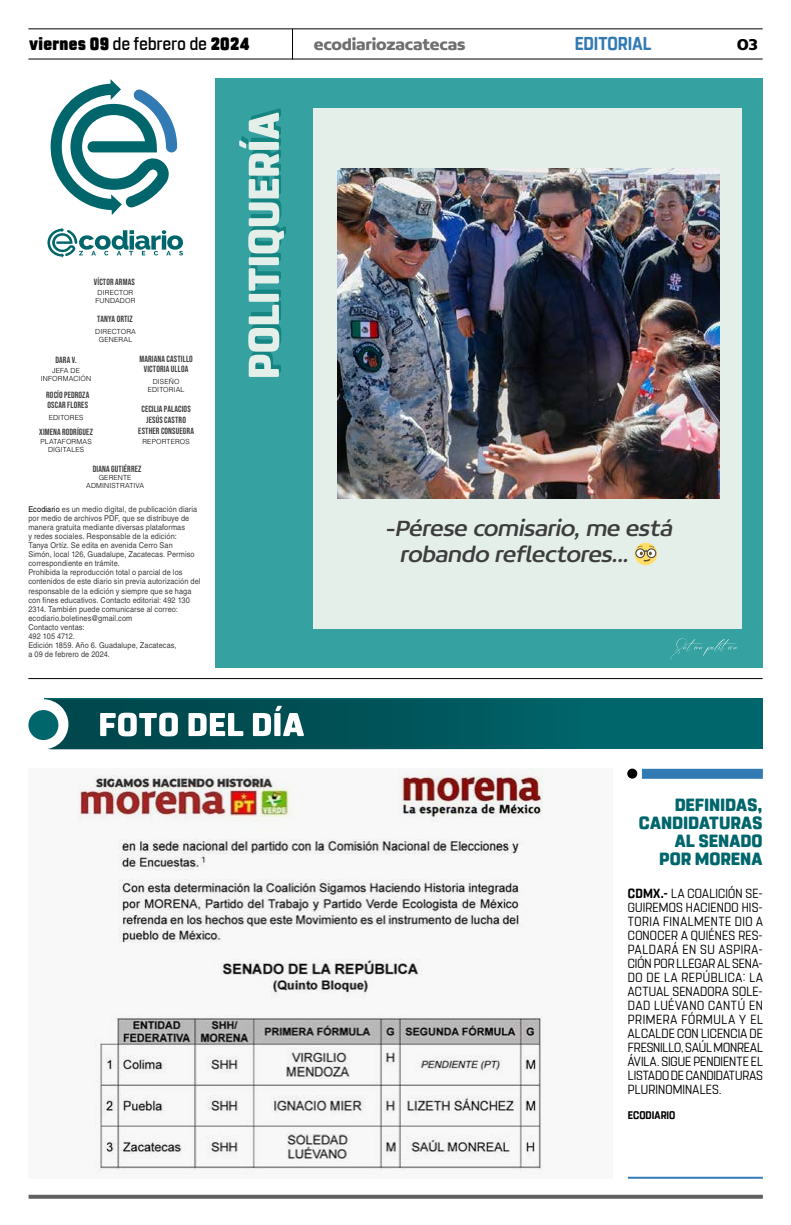
<style>
.page{position:relative;width:791px;height:1225px;background:#fff}
.page>*{position:absolute;margin:0;border:0;box-sizing:border-box;transform-origin:0 0}
.t1{font:italic 24px/26px "Concord";color:#3d3d3d}
.t2{font:700 18.6px "Rohn Rounded";color:#327ab3;scale:.91 1}
.t3{font:800 17.6px/18px "Rohn Rounded";color:#00666c;text-align:right}
.t4{font:900 17.6px "Rohn Rounded";letter-spacing:.02em;color:#000;scale:.91 1}
.t5{font:700 16.9px "Concord";letter-spacing:-.01em;color:#706f6f}
.t6{font:700 16.9px "Concord";color:#000}
.t7{font:13.2px/14px "Rohn Rounded";letter-spacing:.005em;color:#000;text-align:justify;scale:.91 1}
.t8{font:700 11px "Rohn Rounded";letter-spacing:.005em;color:#000;scale:.91 1}
.t9{font:9px/11.2px "Bebas Neue";letter-spacing:.015em;color:#3d3d3d;text-align:center}
.t10{font:8px/9px "Helvetica LT Std";letter-spacing:.015em;color:#3d3d3d;scale:.92 1}
.t11{font:300 7px/8px "Helvetica LT Std";letter-spacing:.02em;color:#000;text-align:center}
.s1{font-weight:500}
.s2{color:#000}
.s3{font-weight:700}
</style>
<div class="page">
<div style="left:44px;top:698px;width:719px;height:51px;background:#00666c"></div>
<svg style="left:29px;top:1194px;width:734px;height:4px;background:#7f7f7f"></svg>
<hr style="left:28px;top:28px;width:735px;height:1px;background:#000">
<hr style="left:28px;top:59px;width:735px;height:1px;background:#000">
<hr style="left:292px;top:29px;width:1px;height:31px;background:#000">
<div style="left:215px;top:78px;width:548px;height:589px;background:#36a1a1"></div>
<div style="left:314px;top:108px;width:428px;height:520px;background:#e4efe9"></div>
<hr style="left:28px;top:678px;width:735px;height:1px;background:#000">
<svg style="left:670px;top:638px;width:67px;height:22px"></svg>
<svg style="left:239px;top:108px;width:47px;height:269px"></svg>
<svg style="left:48px;top:699px;width:439px;height:50px"></svg>
<div style="left:18px;top:699px;width:50px;height:50px;background:#fff;border-radius:50%"></div>
<div style="left:28px;top:710px;width:30px;height:30px;background:#00666c;border-radius:50%"></div>
<svg style="left:47px;top:228px;width:136px;height:30px"></svg>
<svg style="left:50px;top:79px;width:127px;height:136px"></svg>
<div style="left:642px;top:769px;width:121px;height:10px;background:#327ab3"></div>
<div style="left:627px;top:768px;width:10px;height:10px;background:#000;border-radius:50%"></div>
<hr style="left:628px;top:1176px;width:135px;height:2px;background:#327ab3">
<img style="left:338px;top:168px;width:382px;height:330px">
<svg style="left:78px;top:768px;width:466px;height:407px"></svg>
<h3 class="t4" style="left:29px;top:33px;width:244px">viernes 09 <span class="s1">de febrero de</span> 2024</h3>
<h3 class="t5" style="left:314px;top:34px;width:153px">ecodiariozacatecas</h3>
<h2 class="t2" style="left:575px;top:32px;width:86px">EDITORIAL</h2>
<h3 class="t6" style="left:737px;top:34px;width:23px">03</h3>
<p class="t9" style="left:55px;top:354px;width:23px">DARA V.</p>
<p class="t9" style="left:94px;top:276px;width:42px">VÍCTOR ARMAS</p>
<p class="t9" style="left:97px;top:313px;width:37px">TANYA ORTIZ</p>
<p class="t11" style="left:95px;top:327px;width:42px">DIRECTORA<br>GENERAL</p>
<p class="t11" style="left:95px;top:288px;width:41px">DIRECTOR<br>FUNDADOR</p>
<p class="t9" style="left:139px;top:353px;width:55px">MARIANA CASTILLO</p>
<p class="t11" style="left:41px;top:367px;width:52px">JEFA DE<br>INFORMACIÓN</p>
<p class="t9" style="left:46px;top:390px;width:45px;line-height:10px;text-align:left">ROCÍO PEDROZA<br>OSCAR FLORES</p>
<p class="t11" style="left:49px;top:414px;width:36px">EDITORES</p>
<p class="t9" style="left:39px;top:426px;width:55px">XIMENA RODRÍGUEZ</p>
<p class="t11" style="left:40px;top:437px;width:53px">PLATAFORMAS<br>DIGITALES</p>
<p class="t9" style="left:144px;top:363px;width:46px">VICTORIA ULLOA</p>
<p class="t11" style="left:148px;top:377px;width:38px">DISEÑO<br>EDITORIAL</p>
<p class="t9" style="left:138px;top:403px;width:57px">CECILIA PALACIOS<br>JESÚS CASTRO<br>ESTHER CONSUEGRA</p>
<p class="t11" style="left:142px;top:437px;width:49px">REPORTEROS</p>
<p class="t9" style="left:93px;top:463px;width:50px">DIANA GUTIÉRREZ</p>
<p class="t11" style="left:86px;top:473px;width:59px">GERENTE<br>ADMINISTRATIVA</p>
<p class="t10" style="left:28px;top:505px;width:189px"><span class="s2">Ecodiario</span> es un medio digital, de publicación diaria por medio de archivos PDF, que se distribuye de manera gratuita mediante diversas plataformas<br>y redes sociales. Responsable de la edición:<br>Tanya Ortíz. Se edita en avenida Cerro San<br>Simón, local 126, Guadalupe, Zacatecas. Permiso correspondiente en trámite.<br>Prohibida la reproducción total o parcial de los contenidos de este diario sin previa autorización del responsable de la edición y siempre que se haga con fines educativos. Contacto editorial: 492 130<br>2314. También puede comunicarse al correo: ecodiario.boletines@gmail.com<br>Contacto ventas:<br>492 105 4712.<br>Edición 1859. Año 6. Guadalupe, Zacatecas,<br>a 09 de febrero de 2024.</p>
<h1 class="t1" style="left:400px;top:515px;width:279px;text-indent:-14px">-Pérese comisario,me está robando reflectores...</h1>
<h3 class="t3" style="left:639px;top:796px;width:125px">DEFINIDAS,<br>CANDIDATURAS<br>AL SENADO<br>POR MORENA</h3>
<p class="t7" style="left:628px;top:886px;width:150px"><span class="s3">CDMX.-</span> LA COALICIÓN SE-GUIREMOS HACIENDO HIS-TORIA FINALMENTE DIO A CONOCER A QUIÉNES RES-PALDARÁ EN SU ASPIRA-CIÓN POR LLEGAR AL SENA-DO DE LA REPÚBLICA: LA ACTUAL SENADORA SOLE-DAD LUÉVANO CANTÚ EN PRIMERA FÓRMULA Y EL ALCALDE CON LICENCIA DE FRESNILLO, SAÚL MONREAL ÁVILA. SIGUE PENDIENTE EL LISTADO DE CANDIDATURAS PLURINOMINALES.</p>
<h3 class="t8" style="left:628px;top:1108px;width:54px">ECODIARIO</h3>
</div>
